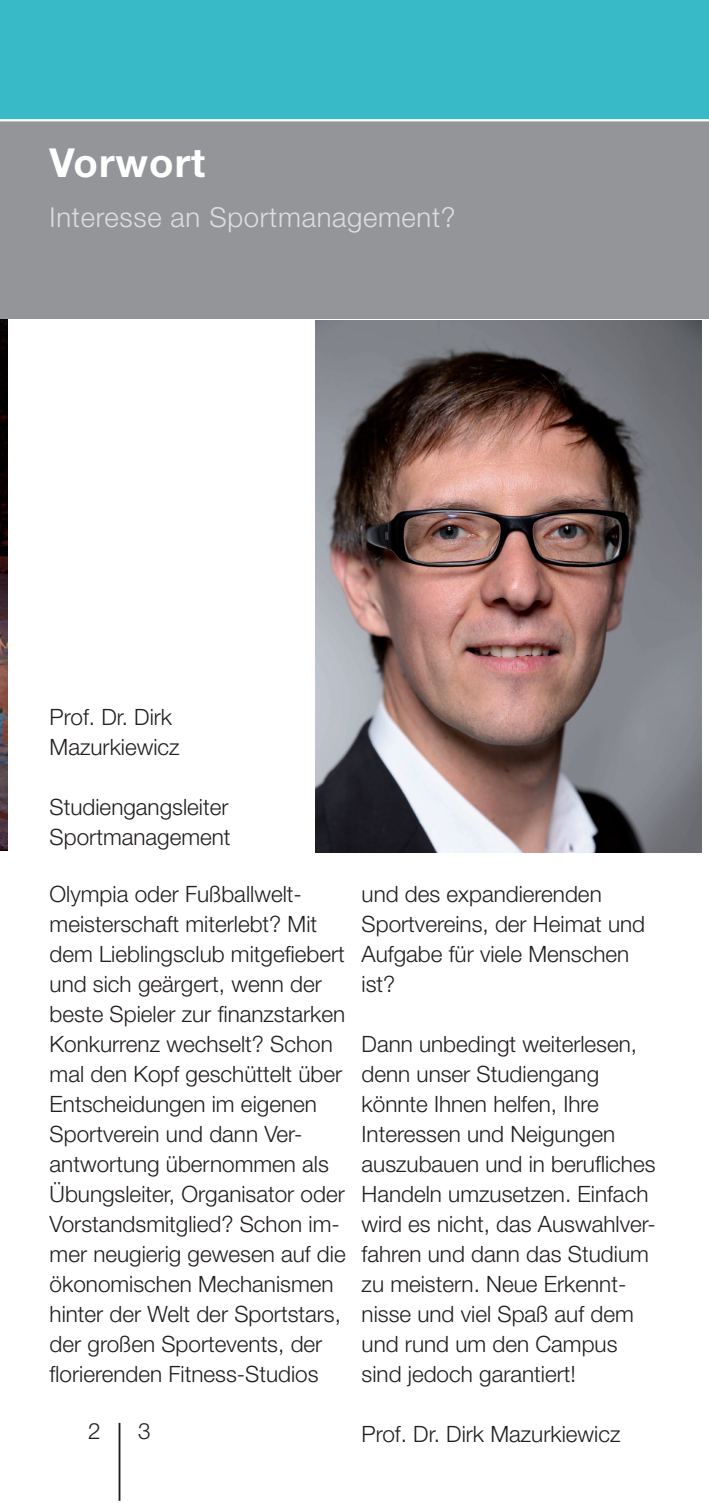
<style>
.page{position:relative;width:709px;height:1503px;background:#fff}
.page>*{position:absolute;margin:0;border:0;box-sizing:border-box;transform-origin:0 0}
.t1{font:700 40px "Helvetica Neue LT Std";letter-spacing:.025em;color:#fff}
.t2{font:300 27.5px "Helvetica Neue LT Std";letter-spacing:.025em;color:#dcdddf}
.t3{font:300 22.5px/30px "Helvetica Neue LT Std";color:#231f20}
</style>
<div class="page">
<img style="left:315px;top:320px;width:387px;height:532px">
<hr style="left:119px;top:1422px;width:1px;height:78px;background:#231f20">
<img style="left:0;top:319px;width:7px;height:531px">
<div style="left:0;top:0;width:709px;height:120px;background:#38bac7"></div>
<div style="left:0;top:120px;width:709px;height:199px;background:#939598"></div>
<hr style="left:0;top:119px;width:709px;height:2px;background:#fff">
<h1 class="t1" style="left:50px;top:138px;width:157px">Vorwort</h1>
<p class="t2" style="left:50px;top:200px;width:407px">Interesse an Sportmanagement?</p>
<p class="t3" style="left:50px;top:701px;width:132px">Prof. Dr. Dirk<br>Mazurkiewicz</p>
<p class="t3" style="left:50px;top:791px;width:182px">Studiengangsleiter<br>Sportmanagement</p>
<p class="t3" style="left:50px;top:878px;width:297px">Olympia oder Fußballwelt&shy;meisterschaft miterlebt? Mit dem Lieblingsclub mitgefiebert und sich geärgert, wenn der beste Spieler zur finanzstarken<br>Konkurrenz wechselt? Schon mal den Kopf geschüttelt über<br>Entscheidungen im eigenen<br>Sportverein und dann Ver&shy;antwortung übernommen als<br>Übungsleiter, Organisator oder<br>Vorstandsmitglied? Schon im&shy;mer neugierig gewesen auf die ökonomischen Mechanismen hinter der Welt der Sportstars, der großen Sportevents, der florierenden Fitness-Studios</p>
<p class="t3" style="left:88px;top:1415px;width:14px">2</p>
<p class="t3" style="left:138px;top:1415px;width:14px">3</p>
<p class="t3" style="left:361px;top:878px;width:285px">und des expandierenden<br>Sportvereins, der Heimat und<br>Aufgabe für viele Menschen ist?</p>
<p class="t3" style="left:361px;top:1028px;width:296px">Dann unbedingt weiterlesen, denn unser Studiengang könnte Ihnen helfen, Ihre<br>Interessen und Neigungen auszubauen und in berufliches<br>Handeln umzusetzen. Einfach wird es nicht, das Auswahlver&shy;fahren und dann das Studium zu meistern. Neue Erkennt&shy;nisse und viel Spaß auf dem und rund um den Campus sind jedoch garantiert!</p>
<p class="t3" style="left:361px;top:1418px;width:260px">Prof. Dr. Dirk Mazurkiewicz</p>
</div>
